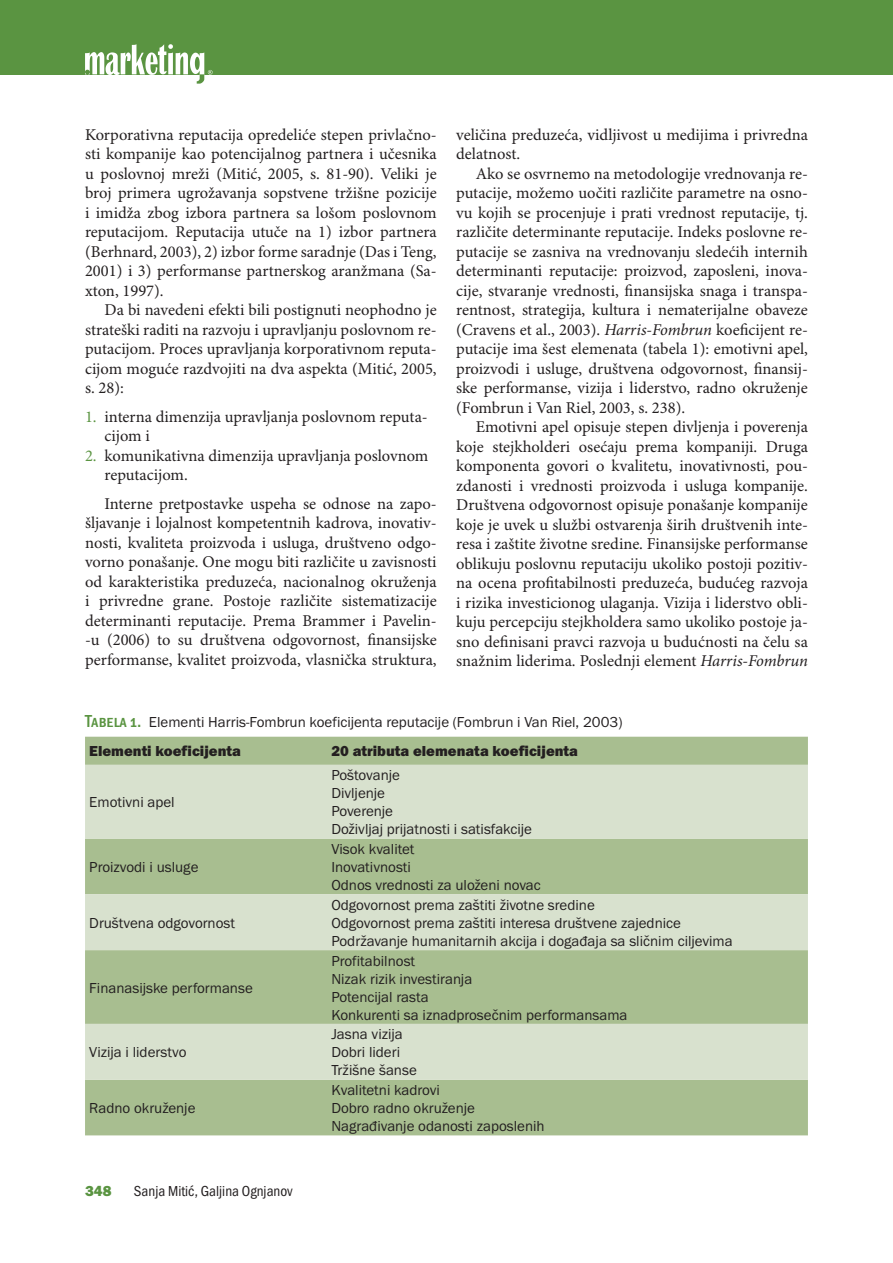
<style>
.page{position:relative;width:893px;height:1263px;background:#fff}
.page>*{position:absolute;margin:0;border:0;box-sizing:border-box;transform-origin:0 0}
.t1{font:16.5px/19.5px "Minion Pro";color:#231f20;text-align:justify}
.t2{font:15px/18px "Franklin Got Itc TEE";color:#231f20}
.t3{font:15px "Franklin Got Itc TEE Heav";color:#231f20}
.t4{font:condensed 15px "Franklin Got Itc TEE";color:#231f20}
.t5{font:15px "Franklin Got Itc TEE Heav";color:#5a9441}
.s1{color:#5a9441}
.s2{font-style:italic}
.s3{font-family:"Franklin Got SC Itc TEE";font-weight:500;font-stretch:condensed;font-size:18px;color:#5a9441}
</style>
<div class="page">
<div style="left:0;top:0;width:893px;height:74px;background:#5a9441"></div>
<svg style="left:85px;top:44px;width:128px;height:40px"></svg>
<div style="left:85px;top:737px;width:723px;height:398px;background:#a8be90"></div>
<svg style="left:85px;top:765px;width:723px;height:315px;background:#c4d2b4"></svg>
<p class="t1" style="left:85px;top:125px;width:353px">Korporativna reputacija opredeliće stepen privlačno&shy;sti kompanije kao potencijalnog partnera i učesnika u poslovnoj mreži (Mitić, 2005, s. 81-90). Veliki je broj primera ugrožavanja sopstvene tržišne pozicije i imidža zbog izbora partnera sa lošom poslovnom reputacijom. Reputacija utuče na 1) izbor partnera (Berhnard, 2003), 2) izbor forme saradnje (Das i Teng, 2001) i 3) performanse partnerskog aranžmana (Sa&shy;xton, 1997).</p>
<p class="t1" style="left:85px;top:301px;width:353px;text-indent:20px">Da bi navedeni efekti bili postignuti neophodno je strateški raditi na razvoju i upravljanju poslovnom re&shy;putacijom. Proces upravljanja korporativnom reputa&shy;cijom moguće razdvojiti na dva aspekta (Mitić, 2005, s. 28):</p>
<p class="t1" style="left:105px;top:407px;width:325px;text-indent:-20px"><span class="s1">1.</span> interna dimenzija upravljanja poslovnom reputa&shy;cijom i</p>
<p class="t1" style="left:105px;top:446px;width:325px;text-indent:-20px"><span class="s1">2.</span> komunikativna dimenzija upravljanja poslovnom reputacijom.</p>
<p class="t1" style="left:85px;top:494px;width:353px;text-indent:20px">Interne pretpostavke uspeha se odnose na zapo&shy;šljavanje i lojalnost kompetentnih kadrova, inovativ&shy;nosti, kvaliteta proizvoda i usluga, društveno odgo&shy;vorno ponašanje. One mogu biti različite u zavisnosti od karakteristika preduzeća, nacionalnog okruženja i privredne grane. Postoje različite sistematizacije determinanti reputacije. Prema Brammer i Pavelin--u (2006) to su društvena odgovornost, finansijske performanse, kvalitet proizvoda, vlasnička struktura,</p>
<p class="t1" style="left:456px;top:125px;width:353px">veličina preduzeća, vidljivost u medijima i privredna delatnost.</p>
<p class="t1" style="left:456px;top:164px;width:353px;text-indent:20px">Ako se osvrnemo na metodologije vrednovanja re&shy;putacije, možemo uočiti različite parametre na osno&shy;vu kojih se procenjuje i prati vrednost reputacije, tj. različite determinante reputacije. Indeks poslovne re&shy;putacije se zasniva na vrednovanju sledećih internih determinanti reputacije: proizvod, zaposleni, inova&shy;cije, stvaranje vrednosti, finansijska snaga i transpa&shy;rentnost, strategija, kultura i nematerijalne obaveze (Cravens et al., 2003). <span class="s2">Harris-Fombrun</span> koeficijent re&shy;putacije ima šest elemenata (tabela 1): emotivni apel, proizvodi i usluge, društvena odgovornost, finansij&shy;ske performanse, vizija i liderstvo, radno okruženje (Fombrun i Van Riel, 2003, s. 238).</p>
<p class="t1" style="left:456px;top:418px;width:353px;text-indent:20px">Emotivni apel opisuje stepen divljenja i poverenja koje stejkholderi osećaju prema kompaniji. Druga komponenta govori o kvalitetu, inovativnosti, pou&shy;zdanosti i vrednosti proizvoda i usluga kompanije.<br>Društvena odgovornost opisuje ponašanje kompanije koje je uvek u službi ostvarenja širih društvenih inte&shy;resa i zaštite životne sredine. Finansijske performanse oblikuju poslovnu reputaciju ukoliko postoji pozitiv&shy;na ocena profitabilnosti preduzeća, budućeg razvoja i rizika investicionog ulaganja. Vizija i liderstvo obli&shy;kuju percepciju stejkholdera samo ukoliko postoje ja&shy;sno definisani pravci razvoja u budućnosti na čelu sa snažnim liderima. Poslednji element <span class="s2">Harris-Fombrun</span></p>
<p class="t2" style="left:85px;top:713px;width:539px"><span class="s3">Tabela 1.</span> Elementi Harris-Fombrun koeficijenta reputacije (Fombrun i Van Riel, 2003)</p>
<p class="t3" style="left:89px;top:743px;width:153px">Elementi koeficijenta</p>
<p class="t3" style="left:331px;top:743px;width:248px">20 atributa elemenata koeficijenta</p>
<p class="t2" style="left:89px;top:793px;width:87px">Emotivni apel</p>
<p class="t2" style="left:331px;top:766px;width:202px">Poštovanje<br>Divljenje<br>Poverenje<br>Doživljaj prijatnosti i satisfakcije</p>
<p class="t2" style="left:89px;top:858px;width:111px">Proizvodi i usluge</p>
<p class="t2" style="left:89px;top:914px;width:147px">Društvena odgovornost</p>
<p class="t2" style="left:89px;top:979px;width:165px">Finanasijske performanse</p>
<p class="t2" style="left:89px;top:1043px;width:99px">Vizija i liderstvo</p>
<p class="t2" style="left:89px;top:1099px;width:108px">Radno okruženje</p>
<p class="t5" style="left:85px;top:1182px;width:28px">348</p>
<p class="t4" style="left:134px;top:1183px;width:160px">Sanja Mitić, Galjina Ognjanov</p>
<p class="t2" style="left:331px;top:840px;width:211px">Visok kvalitet<br>Inovativnosti<br>Odnos vrednosti za uloženi novac</p>
<p class="t2" style="left:331px;top:896px;width:403px">Odgovornost prema zaštiti životne sredine<br>Odgovornost prema zaštiti interesa društvene zajednice<br>Podržavanje humanitarnih akcija i događaja sa sličnim ciljevima</p>
<p class="t2" style="left:331px;top:952px;width:298px">Profitabilnost<br>Nizak rizik investiranja<br>Potencijal rasta<br>Konkurenti sa iznadprosečnim performansama</p>
<p class="t2" style="left:331px;top:1025px;width:87px">Jasna vizija<br>Dobri lideri<br>Tržišne šanse</p>
<p class="t2" style="left:331px;top:1081px;width:215px">Kvalitetni kadrovi<br>Dobro radno okruženje<br>Nagrađivanje odanosti zaposlenih</p>
</div>
